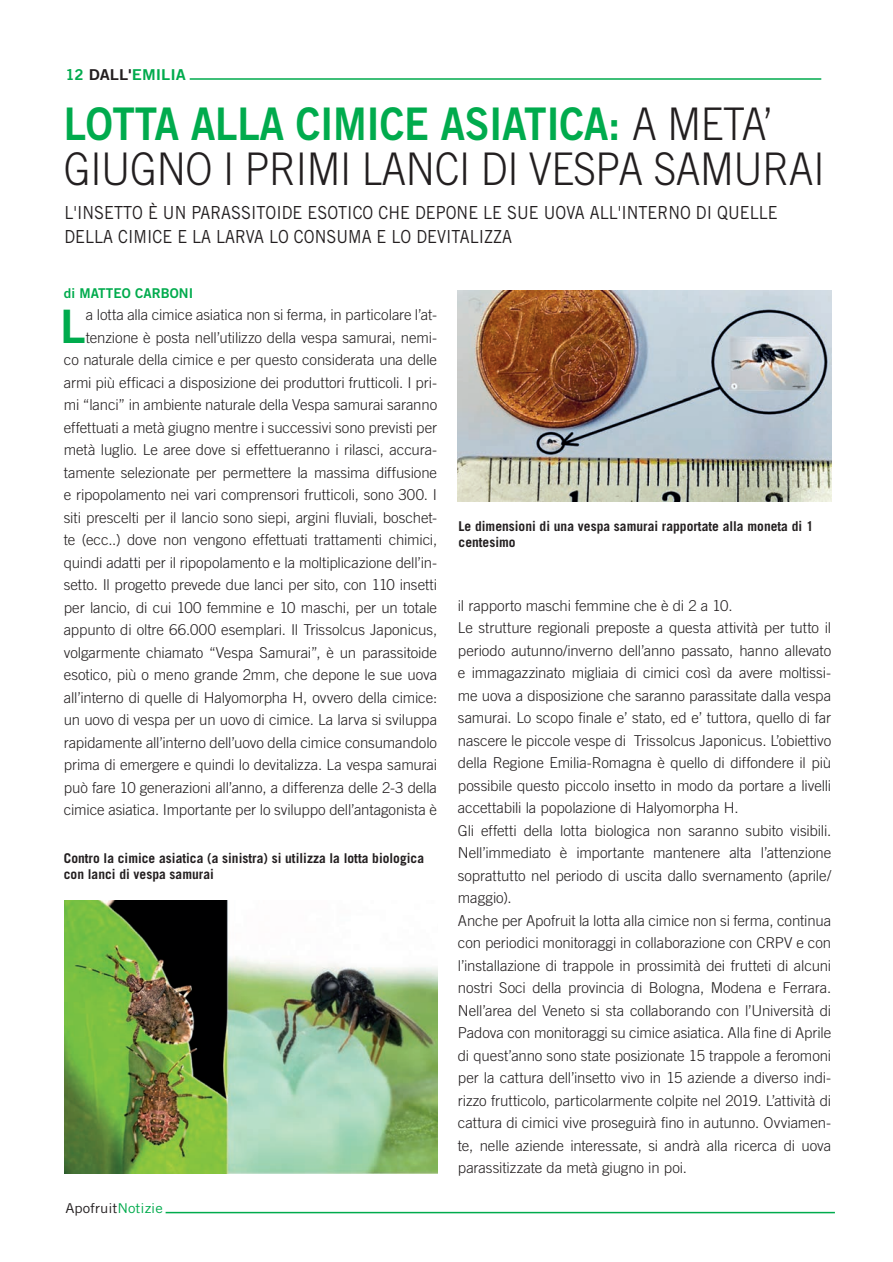
<style>
.page{position:relative;width:893px;height:1262px;background:#fff}
.page>*{position:absolute;margin:0;border:0;box-sizing:border-box;transform-origin:0 0}
.t1{font:46.2px "Trade Gothic LT Std Bd 2";color:#00ab4d}
.t2{font:300 45px "Trade Gothic LT Std";letter-spacing:-.01em;color:#231f20;scale:.9 1}
.t3{font:45px "Trade Gothic LT Std Bd 2";letter-spacing:-.01em;color:#00ab4d;scale:.9 1}
.t4{font:18px/24px "Trade Gothic LT Std";color:#231f20;scale:.9 1}
.t5{font:300 15px/22.5px "Trade Gothic LT Std";letter-spacing:-.005em;color:#231f20;text-align:right}
.t6{font:15px "Trade Gothic LT Std Bd 2";color:#00ab4d}
.t7{font:700 13.5px/16.2px "Trade Gothic LT Std";color:#231f20}
.t8{font:13.5px "Trade Gothic LT Std Bd 2";letter-spacing:.005em;color:#00ab4d}
.t9{font:13.5px "Trade Gothic LT Std";color:#231f20;scale:1.1 1}
.s1{color:#231f20}
.s2{font-family:"Trade Gothic LT Std";font-weight:300;color:#231f20}
.s3{color:#00ab4d}
</style>
<div class="page">
<hr style="left:166px;top:1212px;width:668px;height:1px;background:#00ab4d">
<hr style="left:190px;top:78px;width:631px;height:2px;background:#00ab4d">
<img style="left:458px;top:290px;width:373px;height:212px">
<img style="left:64px;top:900px;width:373px;height:273px">
<p class="t6" style="left:65px;top:65px;width:122px">12 <span class="s1">DALL'</span>EMILIA</p>
<h2 class="t3" style="left:64px;top:96px;width:788px">LOTTA ALLA CIMICE ASIATICA: <span class="s2">A META’</span></h2>
<h2 class="t2" style="left:64px;top:143px;width:846px">GIUGNO I PRIMI LANCI DI VESPA SAMURAI</h2>
<p class="t4" style="left:64px;top:201px;width:794px">L'INSETTO È UN PARASSITOIDE ESOTICO CHE DEPONE LE SUE UOVA ALL'INTERNO DI QUELLE<br>DELLA CIMICE E LA LARVA LO CONSUMA E LO DEVITALIZZA</p>
<p class="t8" style="left:64px;top:285px;width:131px">di MATTEO CARBONI</p>
<h1 class="t1" style="left:60px;top:298px;width:27px">L</h1>
<p class="t5" style="left:64px;top:304px;width:375px">a lotta alla cimice asiatica non si ferma, in particolare l’at&shy;tenzione è posta nell’utilizzo della vespa samurai, nemi-<br>co naturale della cimice e per questo considerata una delle armi più efficaci a disposizione dei produttori frutticoli. I pri&shy;mi “lanci” in ambiente naturale della Vespa samurai saranno effettuati a metà giugno mentre i successivi sono previsti per metà luglio. Le aree dove si effettueranno i rilasci, accura&shy;tamente selezionate per permettere la massima diffusione e ripopolamento nei vari comprensori frutticoli, sono 300. I siti prescelti per il lancio sono siepi, argini fluviali, boschet&shy;te (ecc..) dove non vengono effettuati trattamenti chimici, quindi adatti per il ripopolamento e la moltiplicazione dell’in&shy;setto. Il progetto prevede due lanci per sito, con 110 insetti per lancio, di cui 100 femmine e 10 maschi, per un totale appunto di oltre 66.000 esemplari. Il Trissolcus Japonicus, volgarmente chiamato “Vespa Samurai”, è un parassitoide esotico, più o meno grande 2mm, che depone le sue uova all’interno di quelle di Halyomorpha H, ovvero della cimice: un uovo di vespa per un uovo di cimice. La larva si sviluppa rapidamente all’interno dell’uovo della cimice consumandolo prima di emergere e quindi lo devitalizza. La vespa samurai può fare 10 generazioni all’anno, a differenza delle 2-3 della cimice asiatica. Importante per lo sviluppo dell’antagonista è</p>
<p class="t7" style="left:64px;top:849px;width:362px">Contro la cimice asiatica (a sinistra) si utilizza la lotta biologica con lanci di vespa samurai</p>
<p class="t9" style="left:65px;top:1200px;width:90px">Apofruit<span class="s3">Notizie</span></p>
<p class="t7" style="left:458px;top:518px;width:356px">Le dimensioni di una vespa samurai rapportate alla moneta di 1 centesimo</p>
<p class="t5" style="left:458px;top:594px;width:375px;text-align:left">il rapporto maschi femmine che è di 2 a 10.<br>Le strutture regionali preposte a questa attività per tutto il periodo autunno/inverno dell’anno passato, hanno allevato e immagazzinato migliaia di cimici così da avere moltissi&shy;me uova a disposizione che saranno parassitate dalla vespa samurai. Lo scopo finale e’ stato, ed e’ tuttora, quello di far nascere le piccole vespe di Trissolcus Japonicus. L’obiettivo della Regione Emilia-Romagna è quello di diffondere il più possibile questo piccolo insetto in modo da portare a livelli accettabili la popolazione di Halyomorpha H.<br>Gli effetti della lotta biologica non saranno subito visibili.<br>Nell’immediato è importante mantenere alta l’attenzione soprattutto nel periodo di uscita dallo svernamento (aprile/ maggio).<br>Anche per Apofruit la lotta alla cimice non si ferma, continua con periodici monitoraggi in collaborazione con CRPV e con l’installazione di trappole in prossimità dei frutteti di alcuni nostri Soci della provincia di Bologna, Modena e Ferrara.<br>Nell’area del Veneto si sta collaborando con l’Università di Padova con monitoraggi su cimice asiatica. Alla fine di Aprile di quest’anno sono state posizionate 15 trappole a feromoni per la cattura dell’insetto vivo in 15 aziende a diverso indi&shy;rizzo frutticolo, particolarmente colpite nel 2019. L’attività di cattura di cimici vive proseguirà fino in autunno. Ovviamen&shy;te, nelle aziende interessate, si andrà alla ricerca di uova parassitizzate da metà giugno in poi.</p>
</div>
